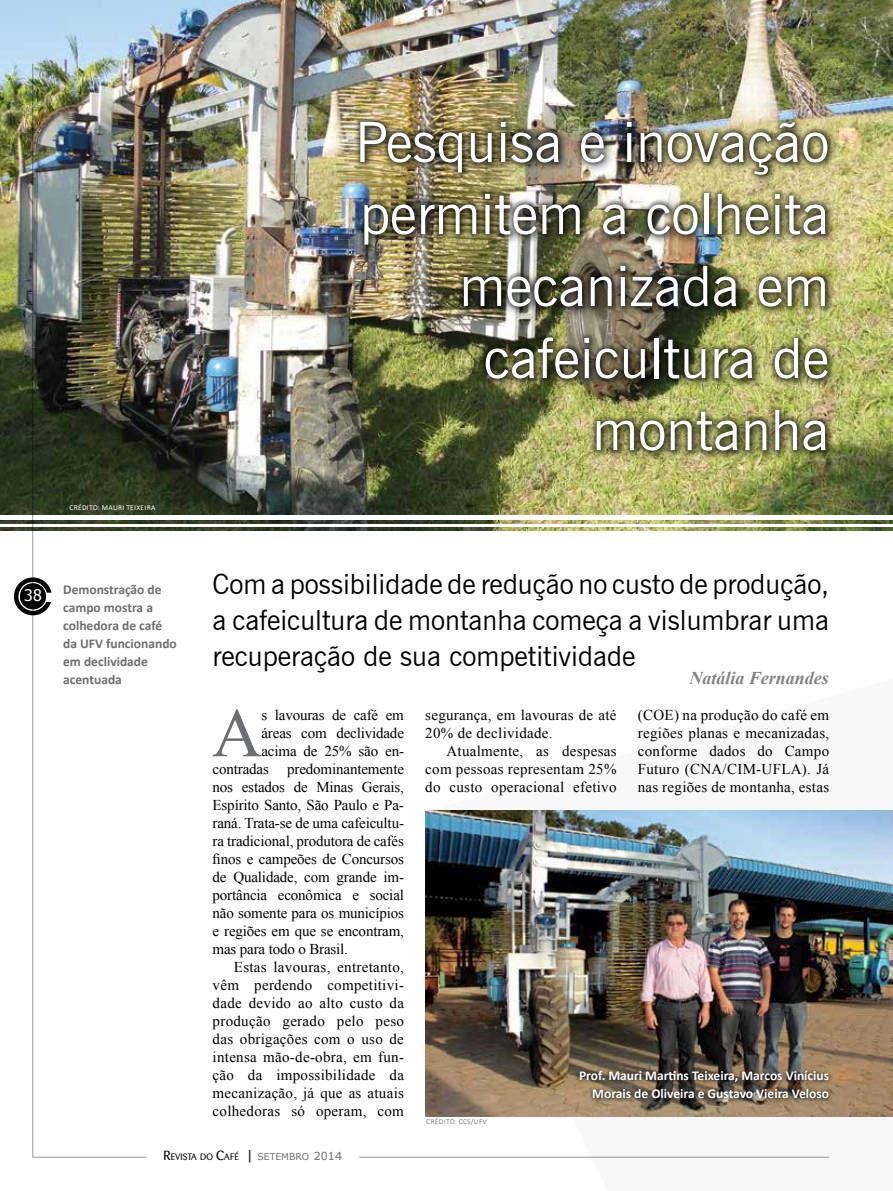
<style>
.page{position:relative;width:893px;height:1191px;background:#fff}
.page>*{position:absolute;margin:0;border:0;box-sizing:border-box;transform-origin:0 0}
.t1{font:69.3px "Times New Roman";color:#6d6e71}
.t2{font:55.5px/72px "News Gothic BT";color:#fff;text-align:right}
.t3{font:27.75px/36px "News Gothic BT";color:#000;text-align:justify}
.t4{font:italic 700 18px "Times New Roman";color:#808285}
.t5{font:15.9px "Tahoma";color:#fff}
.t6{font:15px/18px "Times New Roman";letter-spacing:.02em;color:#000;text-align:justify}
.t7{font:15px "Times New Roman";letter-spacing:-.01em;color:#000}
.t8{font:700 13.5px/18px "Calibri";color:#6d6e71}
.t9{font:700 13.5px/18px "Calibri";color:#fff;text-align:right}
.t10{font:9.3px "Barmeno";color:#000}
.t11{font:7.5px "Calibri";letter-spacing:.04em;color:#fff}
.t12{font:7.5px "Calibri";letter-spacing:.04em;color:#808285}
.s1{font-size:13.2px}
.s2{font-family:"MS Reference Sans Serif";font-size:13.2px}
.s3{font-family:"MS Reference Sans Serif";color:#6d6e71}
.s4{font-family:"MS Reference Sans Serif";font-size:11.1px;color:#6d6e71}
</style>
<div class="page">
<img style="left:0;top:0;width:893px;height:531px">
<hr style="left:0;top:516px;width:893px;height:4px;background:#fff">
<hr style="left:0;top:524px;width:893px;height:2px;background:#fff">
<img style="left:425px;top:810px;width:468px;height:306px">
<svg style="left:14px;top:577px;width:37px;height:38px"></svg>
<hr style="left:33px;top:64px;width:1px;height:1093px;background:#000">
<hr style="left:33px;top:1157px;width:113px;height:1px;background:#000">
<hr style="left:359px;top:1157px;width:470px;height:1px;background:#000">
<div style="left:353px;top:114px;width:486px;height:348px;background:#000;opacity:.8"></div>
<div style="left:356px;top:118px;width:475px;height:336px;background:#000;opacity:.6"></div>
<svg style="left:576px;top:1066px;width:257px;height:36px;background:#5f5242"></svg>
<p class="t11" style="left:69px;top:502px;width:88px">CRÉDITO: MAURI TEIXEIRA</p>
<h2 class="t2" style="left:355px;top:106px;width:476px">Pesquisa e inovação permitem a colheita mecanizada em cafeicultura de montanha</h2>
<p class="t5" style="left:24px;top:585px;width:19px">38</p>
<p class="t8" style="left:63px;top:581px;width:115px">Demonstração de campo mostra a colhedora de café da UFV funcionando em declividade acentuada</p>
<h3 class="t3" style="left:213px;top:566px;width:618px">Com a possibilidade de redução no custo de produção, a cafeicultura de montanha começa a vislumbrar uma recuperação de sua competitividade</h3>
<h1 class="t1" style="left:212px;top:686px;width:52px">A</h1>
<p class="t7" style="left:261px;top:705px;width:144px">s lavouras de café em</p>
<p class="t4" style="left:689px;top:665px;width:141px">Natália Fernandes</p>
<p class="t6" style="left:425px;top:706px;width:193px">segurança, em lavouras de até<br>20% de declividade.</p>
<p class="t6" style="left:425px;top:742px;width:193px;text-indent:21px">Atualmente, as despesas com pessoas representam 25% do custo operacional efetivo</p>
<p class="t6" style="left:638px;top:706px;width:193px">(COE) na produção do café em regiões planas e mecanizadas, conforme dados do Campo Futuro (CNA/CIM-UFLA). Já nas regiões de montanha, estas</p>
<p class="t7" style="left:261px;top:723px;width:144px">áreas com declividade</p>
<p class="t7" style="left:261px;top:741px;width:144px">acima de 25% são en-</p>
<p class="t7" style="left:213px;top:759px;width:193px">contradas predominantemente</p>
<p class="t7" style="left:213px;top:777px;width:193px">nos estados de Minas Gerais,</p>
<p class="t7" style="left:213px;top:795px;width:193px">Espírito Santo, São Paulo e Pa-</p>
<p class="t7" style="left:213px;top:813px;width:193px">raná. Trata-se de uma cafeicultu-</p>
<p class="t7" style="left:213px;top:831px;width:193px">ra tradicional, produtora de cafés</p>
<p class="t7" style="left:213px;top:849px;width:193px">finos e campeões de Concursos</p>
<p class="t7" style="left:213px;top:867px;width:193px">de Qualidade, com grande im-</p>
<p class="t7" style="left:213px;top:885px;width:193px">portância econômica e social</p>
<p class="t7" style="left:213px;top:903px;width:193px">não somente para os municípios</p>
<p class="t7" style="left:213px;top:921px;width:193px">e regiões em que se encontram,</p>
<p class="t7" style="left:213px;top:939px;width:137px">mas para todo o Brasil.</p>
<p class="t6" style="left:234px;top:958px;width:172px">Estas lavouras, entretanto,</p>
<p class="t6" style="left:213px;top:976px;width:193px">vêm perdendo competitivi-</p>
<p class="t6" style="left:213px;top:994px;width:193px">dade devido ao alto custo da</p>
<p class="t6" style="left:213px;top:1012px;width:193px">produção gerado pelo peso</p>
<p class="t6" style="left:213px;top:1030px;width:193px">das obrigações com o uso de</p>
<p class="t6" style="left:213px;top:1048px;width:193px">intensa mão-de-obra, em fun-</p>
<p class="t6" style="left:213px;top:1066px;width:193px">ção da impossibilidade da</p>
<p class="t6" style="left:213px;top:1084px;width:193px">mecanização, já que as atuais</p>
<p class="t6" style="left:213px;top:1102px;width:193px">colhedoras só operam, com</p>
<p class="t9" style="left:579px;top:1067px;width:252px">Prof. Mauri Martins Teixeira, Marcos Vinícius<br>Morais de Oliveira e Gustavo Vieira Veloso</p>
<p class="t12" style="left:426px;top:1116px;width:53px">CRÉDITO: CCS/UFV</p>
<p class="t10" style="left:164px;top:1151px;width:180px"><span class="s1">R</span>EVISTA DO <span class="s1">C</span>AFÉ <span class="s2">|</span> <span class="s3">SETEMBRO</span> <span class="s4">2014</span></p>
</div>
